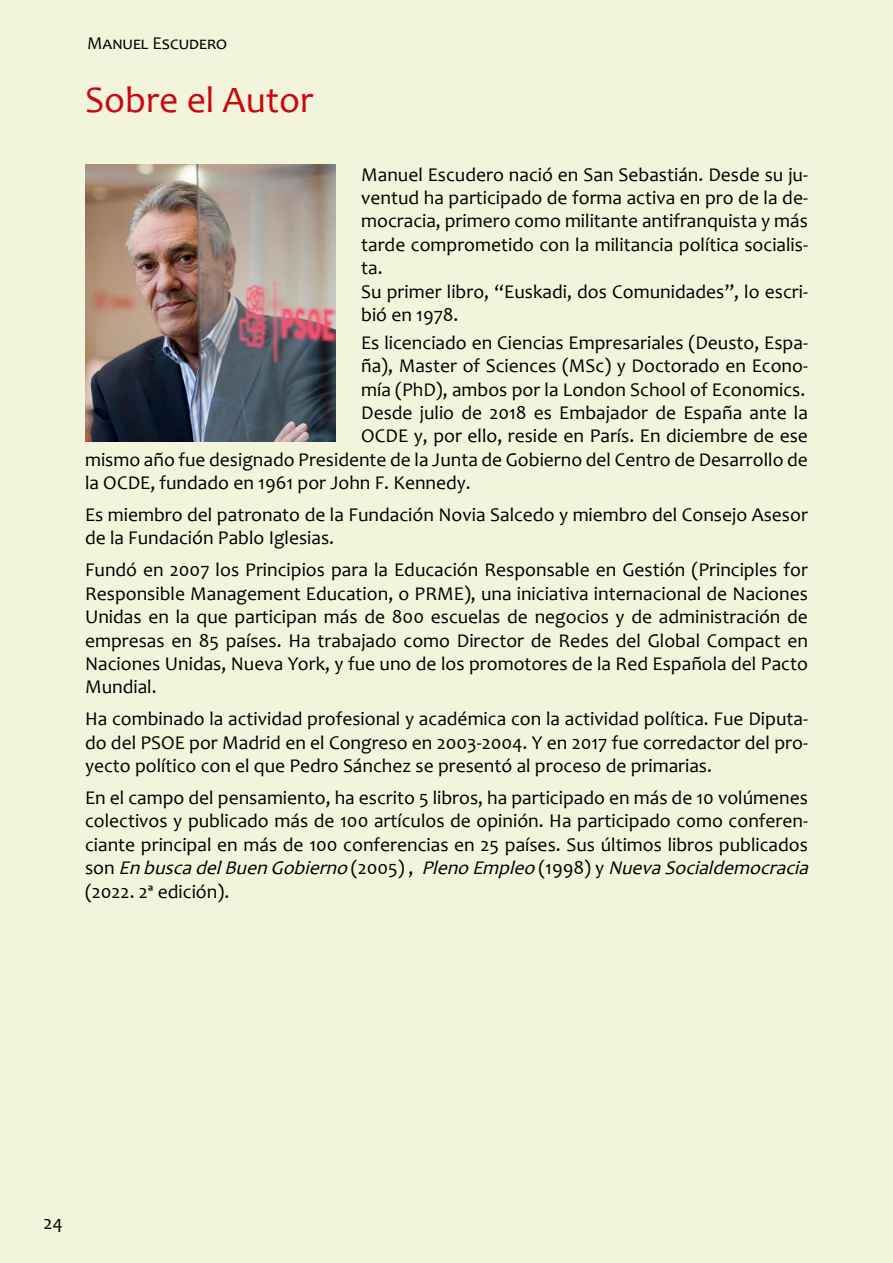
<style>
.page{position:relative;width:893px;height:1263px;background:#f2f4db}
.page>*{position:absolute;margin:0;border:0;box-sizing:border-box;transform-origin:0 0}
.t1{font:37.5px "Candara";color:#cb0610}
.t2{font:19.5px/23.4px "Candara";color:#000}
.t3{font:18px "Candara";color:#000}
.s1{font-style:italic}
</style>
<div class="page">
<img style="left:85px;top:165px;width:251px;height:276px">
<p class="t3" style="left:87px;top:32px;width:141px">Manuel Escudero</p>
<h1 class="t1" style="left:85px;top:77px;width:230px">Sobre el Autor</h1>
<p class="t2" style="left:361px;top:162px;width:448px">Manuel Escudero nació en San Sebastián. Desde su ju&shy;ventud ha participado de forma activa en pro de la de&shy;mocracia, primero como militante antifranquista y más tarde comprometido con la militancia política socialis&shy;ta.<br>Su primer libro, “Euskadi, dos Comunidades”, lo escri&shy;bió en 1978.</p>
<p class="t2" style="left:361px;top:330px;width:448px">Es licenciado en Ciencias Empresariales (Deusto, Espa-</p>
<p class="t2" style="left:361px;top:354px;width:448px">ña), Master of Sciences (MSc) y Doctorado en Econo-</p>
<p class="t2" style="left:361px;top:377px;width:446px">mía (PhD), ambos por la London School of Economics.</p>
<p class="t2" style="left:361px;top:401px;width:448px">Desde julio de 2018 es Embajador de España ante la</p>
<p class="t2" style="left:361px;top:424px;width:448px">OCDE y, por ello, reside en París. En diciembre de ese</p>
<p class="t2" style="left:85px;top:447px;width:724px">mismo año fue designado Presidente de la Junta de Gobierno del Centro de Desarrollo de</p>
<p class="t2" style="left:85px;top:471px;width:387px">la OCDE, fundado en 1961 por John F. Kennedy.</p>
<p class="t2" style="left:85px;top:503px;width:724px">Es miembro del patronato de la Fundación Novia Salcedo y miembro del Consejo Asesor de la Fundación Pablo Iglesias.</p>
<p class="t2" style="left:85px;top:558px;width:724px;text-align:justify">Fundó en 2007 los Principios para la Educación Responsable en Gestión (Principles for Responsible Management Education, o PRME), una iniciativa internacional de Naciones Unidas en la que participan más de 800 escuelas de negocios y de administración de empresas en 85 países. Ha trabajado como Director de Redes del Global Compact en Naciones Unidas, Nueva York, y fue uno de los promotores de la Red Española del Pacto Mundial.</p>
<p class="t2" style="left:85px;top:707px;width:724px;text-align:justify">Ha combinado la actividad profesional y académica con la actividad política. Fue Diputa&shy;do del PSOE por Madrid en el Congreso en 2003-2004. Y en 2017 fue corredactor del pro&shy;yecto político con el que Pedro Sánchez se presentó al proceso de primarias.</p>
<p class="t2" style="left:85px;top:786px;width:730px">En el campo del pensamiento, ha escrito 5 libros, ha participado en más de 10 volúmenes colectivos y publicado más de 100 artículos de opinión. Ha participado como conferen&shy;ciante principal en más de 100 conferencias en 25 países. Sus últimos libros publicados s o n <span class="s1">EnbuscadelBuenGobierno</span>( 2 0 0 5 ) , <span class="s1">PlenoEmpleo</span>( 1 9 9 8 ) y <span class="s1">NuevaSocialdemocracia </span>(2022. 2ª edición).</p>
<p class="t2" style="left:43px;top:1210px;width:21px">24</p>
</div>
